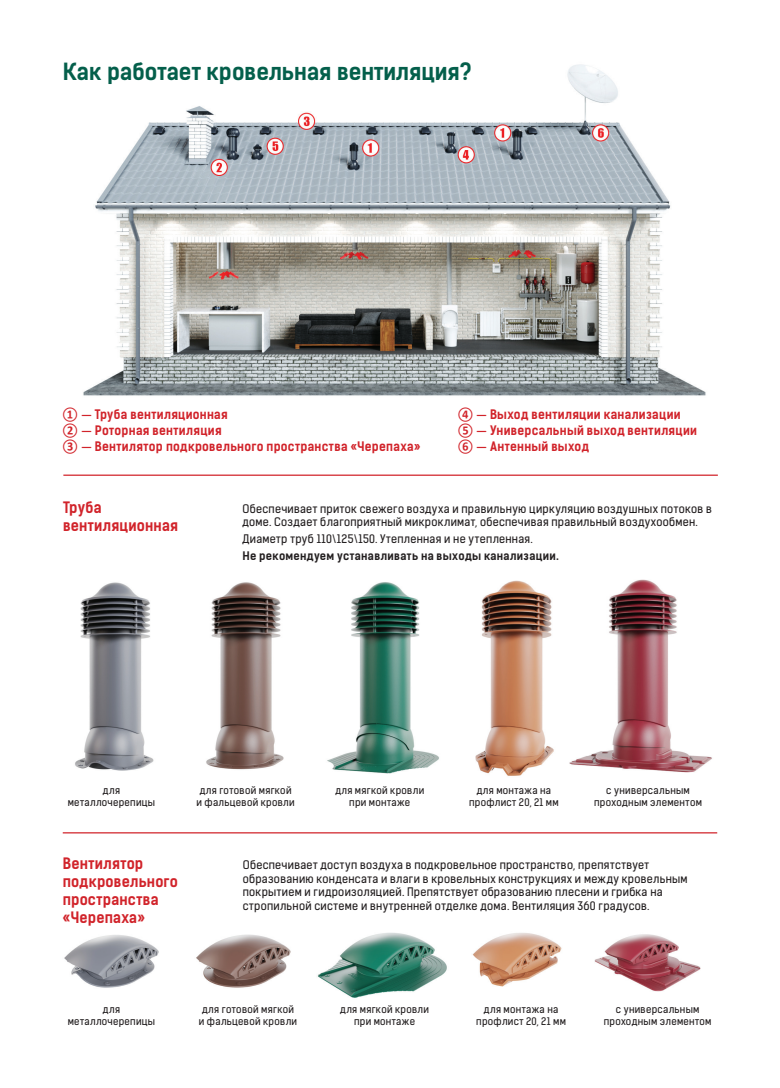
<style>
.page{position:relative;width:780px;height:1088px;background:#fff}
.page>*{position:absolute;margin:0;border:0;box-sizing:border-box;transform-origin:0 0}
.t1{font:22.5px "Kelson Sans Bold RU";color:#045f4b}
.t2{font:15px/18px "Kelson Sans Bold RU";letter-spacing:.015em;color:#d1232a}
.t3{font:12.5px/16.2px "Kelson Sans Bold RU";letter-spacing:.025em;color:#d1232a}
.t4{font:11.25px/13.5px "Kelson Sans Regular RU";letter-spacing:.025em;color:#231f20}
.t5{font:11.25px "Kelson Sans Bold RU";letter-spacing:.025em;color:#231f20}
.t6{font:10px/12px "Kelson Sans Regular RU";letter-spacing:.03em;color:#231f20;text-align:center}
.s1{font-family:"Calibri";font-weight:700}
</style>
<div class="page">
<img style="left:64px;top:935px;width:95px;height:53px">
<img style="left:196px;top:934px;width:95px;height:54px">
<img style="left:317px;top:932px;width:130px;height:66px">
<img style="left:594px;top:934px;width:106px;height:58px">
<img style="left:472px;top:933px;width:90px;height:54px">
<img style="left:83px;top:64px;width:623px;height:332px">
<img style="left:75px;top:582px;width:79px;height:189px">
<img style="left:206px;top:582px;width:78px;height:188px">
<img style="left:327px;top:582px;width:112px;height:192px">
<img style="left:475px;top:580px;width:79px;height:196px">
<img style="left:569px;top:579px;width:143px;height:194px">
<hr style="left:63px;top:832px;width:654px;height:1px;background:#d1232a">
<hr style="left:63px;top:474px;width:654px;height:2px;background:#d1232a">
<h1 class="t1" style="left:63px;top:57px;width:410px">Как работает кровельная вентиляция?</h1>
<p class="t3" style="left:62px;top:406px;width:359px"><span class="s1">① —</span> Труба вентиляционная<br><span class="s1">② —</span> Роторная вентиляция<br><span class="s1">③ —</span> Вентилятор подкровельного пространства «Черепаха»</p>
<p class="t3" style="left:457px;top:406px;width:241px"><span class="s1">④ —</span> Выход вентиляции канализации<br><span class="s1">⑤ —</span> Универсальный выход вентиляции<br><span class="s1">⑥ —</span> Антенный выход</p>
<h2 class="t2" style="left:63px;top:498px;width:116px">Труба вентиляционная</h2>
<p class="t4" style="left:242px;top:502px;width:471px">Обеспечивает приток свежего воздуха и правильную циркуляцию воздушных потоков в доме. Создает благоприятный микроклимат, обеспечивая правильный воздухообмен.</p>
<p class="t4" style="left:242px;top:532px;width:292px">Диаметр труб 110\125\150. Утепленная и не утепленная.</p>
<p class="t5" style="left:242px;top:549px;width:318px">Не рекомендуем устанавливать на выходы канализации.</p>
<p class="t6" style="left:68px;top:784px;width:89px">для металлочерепицы</p>
<p class="t6" style="left:196px;top:784px;width:100px">для готовой мягкой и фальцевой кровли</p>
<p class="t6" style="left:335px;top:784px;width:90px">для мягкой кровли при монтаже</p>
<p class="t6" style="left:594px;top:784px;width:109px">с универсальным проходным элементом</p>
<p class="t6" style="left:469px;top:784px;width:91px">для монтажа на профлист 20, 21 мм</p>
<h2 class="t2" style="left:63px;top:854px;width:117px">Вентилятор подкровельного пространства «Черепаха»</h2>
<p class="t4" style="left:243px;top:858px;width:446px">Обеспечивает доступ воздуха в подкровельное пространство, препятствует образованию конденсата и влаги в кровельных конструкциях и между кровельным покрытием и гидроизоляцией. Препятствует образованию плесени и грибка на стропильной системе и внутренней отделке дома. Вентиляция 360 градусов.</p>
<p class="t6" style="left:68px;top:1003px;width:89px">для металлочерепицы</p>
<p class="t6" style="left:199px;top:1003px;width:100px">для готовой мягкой и фальцевой кровли</p>
<p class="t6" style="left:340px;top:1003px;width:90px">для мягкой кровли при монтаже</p>
<p class="t6" style="left:603px;top:1003px;width:109px">с универсальным проходным элементом</p>
<p class="t6" style="left:476px;top:1003px;width:91px">для монтажа на профлист 20, 21 мм</p>
</div>
